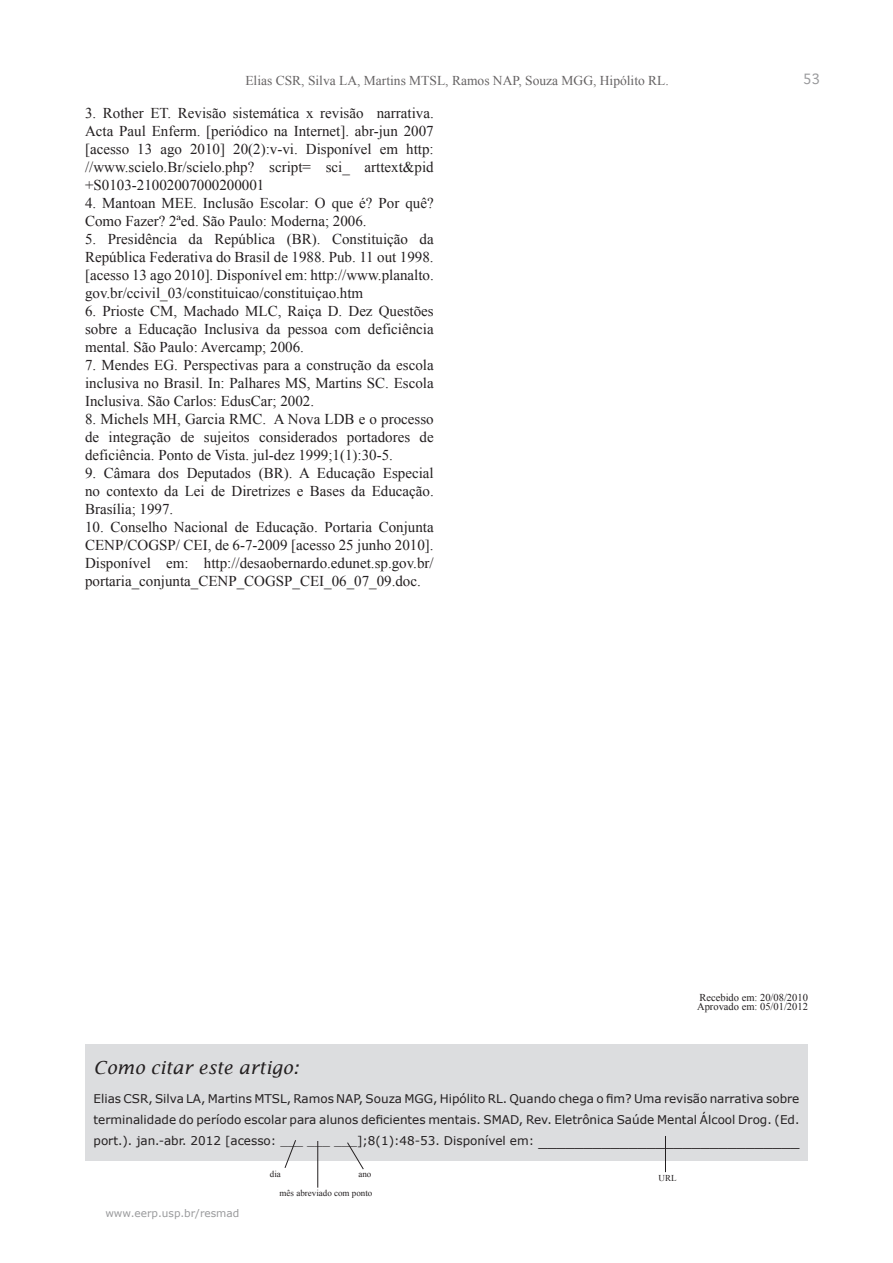
<style>
.page{position:relative;width:893px;height:1263px;background:#fff}
.page>*{position:absolute;margin:0;border:0;box-sizing:border-box;transform-origin:0 0}
.t1{font:italic 18px "Lucida Fax";color:#231f20}
._19__Referências{font:15px/18px "Times New Roman";color:#231f20;text-align:justify}
.t2{font:13.5px "Times New Roman";color:#231f20}
.t3{font:13.5px "Geneva";color:#6c6d70}
.t4{font:12px/21px "Verdana";color:#231f20;text-align:justify}
._22__Recebido_Aceito{font:10.5px "Times New Roman";color:#231f20}
.t5{font:10.5px "Verdana";color:#6c6d70}
._19__Referências-2{font:9px "Times New Roman";color:#231f20}
.s1{font-family:"Times New Roman";font-size:18px}
</style>
<div class="page">
<div style="left:85px;top:1044px;width:723px;height:117px;background:#dcdddf"></div>
<svg style="left:284px;top:1140px;width:12px;height:28px"></svg>
<hr style="left:317px;top:1141px;width:1px;height:46px;background:#231f20">
<svg style="left:347px;top:1142px;width:17px;height:27px"></svg>
<hr style="left:665px;top:1136px;width:1px;height:36px;background:#231f20">
<p class="t2" style="left:245px;top:71px;width:425px">Elias CSR, Silva LA, Martins MTSL, Ramos NAP, Souza MGG, Hipólito RL.</p>
<p class="_19__Referências" style="left:85px;top:104px;width:350px">3. Rother ET. Revisão sistemática x revisão narrativa.<br>Acta Paul Enferm. [periódico na Internet]. abr-jun 2007 [acesso 13 ago 2010] 20(2):v-vi. Disponível em http: //www.scielo.Br/scielo.php? script= sci_ arttext&amp;pid +S0103-21002007000200001</p>
<p class="_19__Referências" style="left:85px;top:194px;width:350px">4. Mantoan MEE. Inclusão Escolar: O que é? Por quê?<br>Como Fazer? 2ªed. São Paulo: Moderna; 2006.</p>
<p class="_19__Referências" style="left:85px;top:230px;width:350px">5. Presidência da República (BR). Constituição da República Federativa do Brasil de 1988. Pub. 11 out 1998. [acesso 13 ago 2010]. Disponível em: http://www.planalto. gov.br/ccivil_03/constituicao/constituiçao.htm</p>
<p class="_19__Referências" style="left:85px;top:302px;width:350px">6. Prioste CM, Machado MLC, Raiça D. Dez Questões sobre a Educação Inclusiva da pessoa com deficiência mental. São Paulo: Avercamp; 2006.</p>
<p class="_19__Referências" style="left:85px;top:356px;width:350px">7. Mendes EG. Perspectivas para a construção da escola inclusiva no Brasil. In: Palhares MS, Martins SC. Escola Inclusiva. São Carlos: EdusCar; 2002.</p>
<p class="_19__Referências" style="left:85px;top:410px;width:350px">8. Michels MH, Garcia RMC. A Nova LDB e o processo de integração de sujeitos considerados portadores de deficiência. Ponto de Vista. jul-dez 1999;1(1):30-5.</p>
<p class="_19__Referências" style="left:85px;top:464px;width:350px">9. Câmara dos Deputados (BR). A Educação Especial no contexto da Lei de Diretrizes e Bases da Educação.<br>Brasília; 1997.</p>
<p class="_19__Referências" style="left:85px;top:518px;width:350px">10. Conselho Nacional de Educação. Portaria Conjunta CENP/COGSP/ CEI, de 6-7-2009 [acesso 25 junho 2010].<br>Disponível em: http://desaobernardo.edunet.sp.gov.br/ portaria_conjunta_CENP_COGSP_CEI_06_07_09.doc.</p>
<p class="t3" style="left:802px;top:71px;width:20px">53</p>
<p class="_22__Recebido_Aceito" style="left:699px;top:990px;width:110px">Recebido em: 20/08/2010</p>
<p class="_22__Recebido_Aceito" style="left:697px;top:999px;width:112px">Aprovado em: 05/01/2012</p>
<p class="t1" style="left:94px;top:1057px;width:207px">Como citar este artigo:</p>
<p class="t4" style="left:94px;top:1088px;width:707px">Elias CSR, Silva LA, Martins MTSL, Ramos NAP, Souza MGG, Hipólito RL. Quando chega o fim? Uma revisão narrativa sobre terminalidade do período escolar para alunos deficientes mentais. SMAD, Rev. Eletrônica Saúde Mental Álcool Drog. (Ed. port.). jan.-abr. 2012 [acesso: ___ ___ ___];8(1):48-53. Disponível em: <span class="s1">_____________________________</span></p>
<p class="t5" style="left:105px;top:1207px;width:135px">www.eerp.usp.br/resmad</p>
<p class="_19__Referências-2" style="left:270px;top:1168px;width:12px">dia</p>
<p class="_19__Referências-2" style="left:280px;top:1187px;width:94px">mês abreviado com ponto</p>
<p class="_19__Referências-2" style="left:358px;top:1168px;width:14px">ano</p>
<p class="_19__Referências-2" style="left:659px;top:1172px;width:19px">URL</p>
</div>
